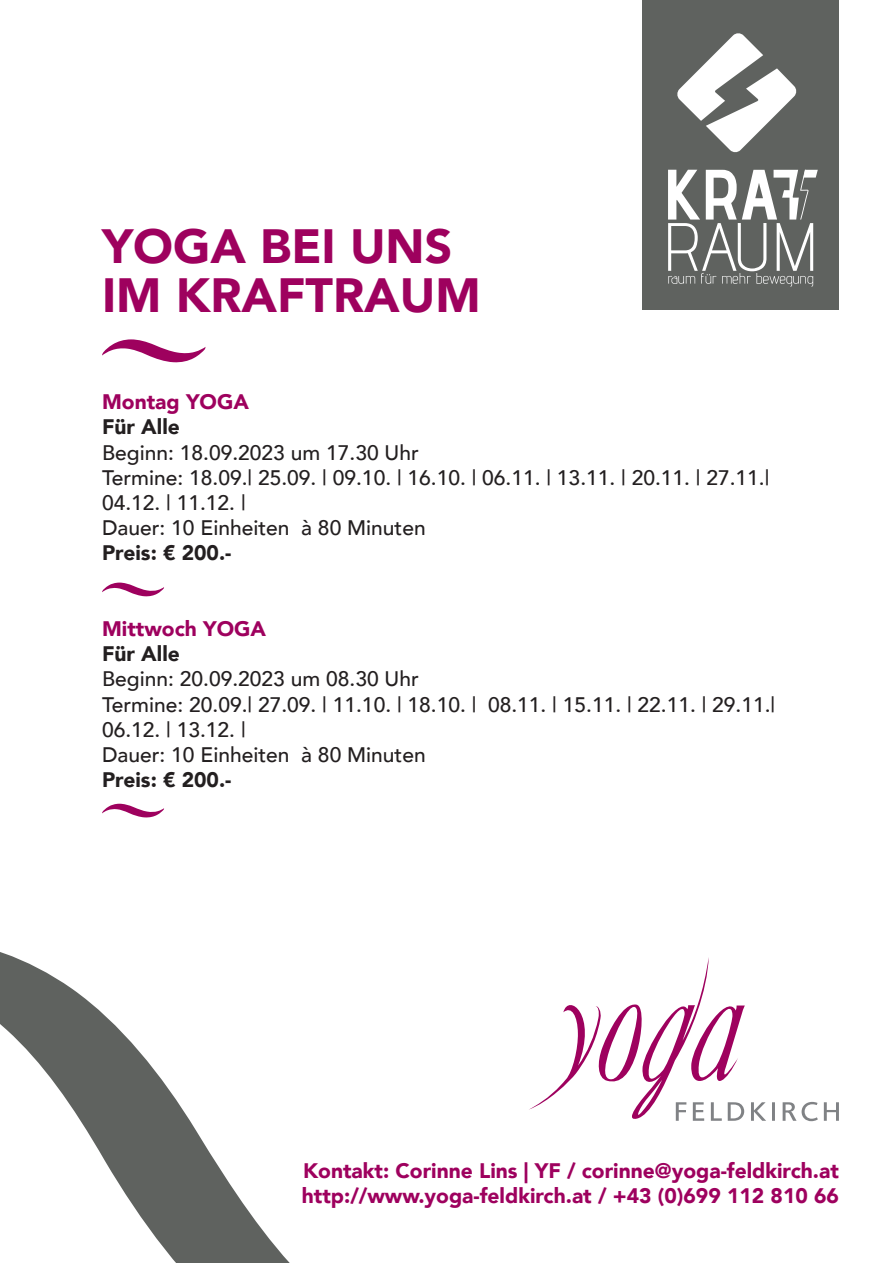
<style>
.page{position:relative;width:893px;height:1263px;background:#fff}
.page>*{position:absolute;margin:0;border:0;box-sizing:border-box;transform-origin:0 0}
.t1{font:300 68.25px "Advent Pro";color:#fff}
.t2{font:900 48px "Avenir";color:#9e015e}
.t3{font:500 21px/25.2px "Avenir";color:#231f20}
.t4{font:900 21px "Avenir";color:#9e015e}
.t5{font:900 21px "Avenir";color:#231f20}
</style>
<div class="page">
<svg style="left:0;top:952px;width:290px;height:311px"></svg>
<svg style="left:102px;top:339px;width:104px;height:24px"></svg>
<svg style="left:102px;top:583px;width:62px;height:13px"></svg>
<svg style="left:102px;top:804px;width:62px;height:14px"></svg>
<div style="left:643px;top:0;width:196px;height:310px;background:#5f625f"></div>
<svg style="left:668px;top:276px;width:27px;height:8px"></svg>
<svg style="left:701px;top:273px;width:15px;height:11px"></svg>
<svg style="left:722px;top:273px;width:91px;height:14px"></svg>
<svg style="left:677px;top:33px;width:120px;height:120px"></svg>
<svg style="left:668px;top:170px;width:32px;height:50px"></svg>
<svg style="left:706px;top:170px;width:112px;height:50px"></svg>
<svg style="left:529px;top:957px;width:310px;height:164px"></svg>
<p class="t2" style="left:102px;top:205px;width:352px">YOGA BEI UNS</p>
<h1 class="t1" style="left:663px;top:205px;width:157px">RAUM</h1>
<p class="t2" style="left:102px;top:254px;width:380px">IM KRAFTRAUM</p>
<p class="t4" style="left:102px;top:384px;width:148px">Montag YOGA</p>
<p class="t5" style="left:102px;top:409px;width:79px">Für Alle</p>
<p class="t3" style="left:102px;top:439px;width:318px">Beginn: 18.09.2023 um 17.30 Uhr</p>
<p class="t3" style="left:102px;top:464px;width:669px">Termine: 18.09.| 25.09. | 09.10. | 16.10. | 06.11. | 13.11. | 20.11. | 27.11.|<br>04.12. | 11.12. |</p>
<p class="t3" style="left:102px;top:514px;width:325px">Dauer: 10 Einheiten à 80 Minuten</p>
<p class="t5" style="left:102px;top:535px;width:131px">Preis: € 200.-</p>
<p class="t4" style="left:102px;top:611px;width:166px">Mittwoch YOGA</p>
<p class="t5" style="left:102px;top:636px;width:79px">Für Alle</p>
<p class="t3" style="left:102px;top:665px;width:318px">Beginn: 20.09.2023 um 08.30 Uhr</p>
<p class="t3" style="left:102px;top:691px;width:675px">Termine: 20.09.| 27.09. | 11.10. | 18.10. | 08.11. | 15.11. | 22.11. | 29.11.|<br>06.12. | 13.12. |</p>
<p class="t3" style="left:102px;top:741px;width:325px">Dauer: 10 Einheiten à 80 Minuten</p>
<p class="t5" style="left:102px;top:762px;width:131px">Preis: € 200.-</p>
<p class="t4" style="left:303px;top:1152px;width:537px">Kontakt: Corinne Lins | YF / corinne@yoga-feldkirch.at</p>
<p class="t4" style="left:302px;top:1177px;width:539px">http://www.yoga-feldkirch.at / +43 (0)699 112 810 66</p>
</div>
